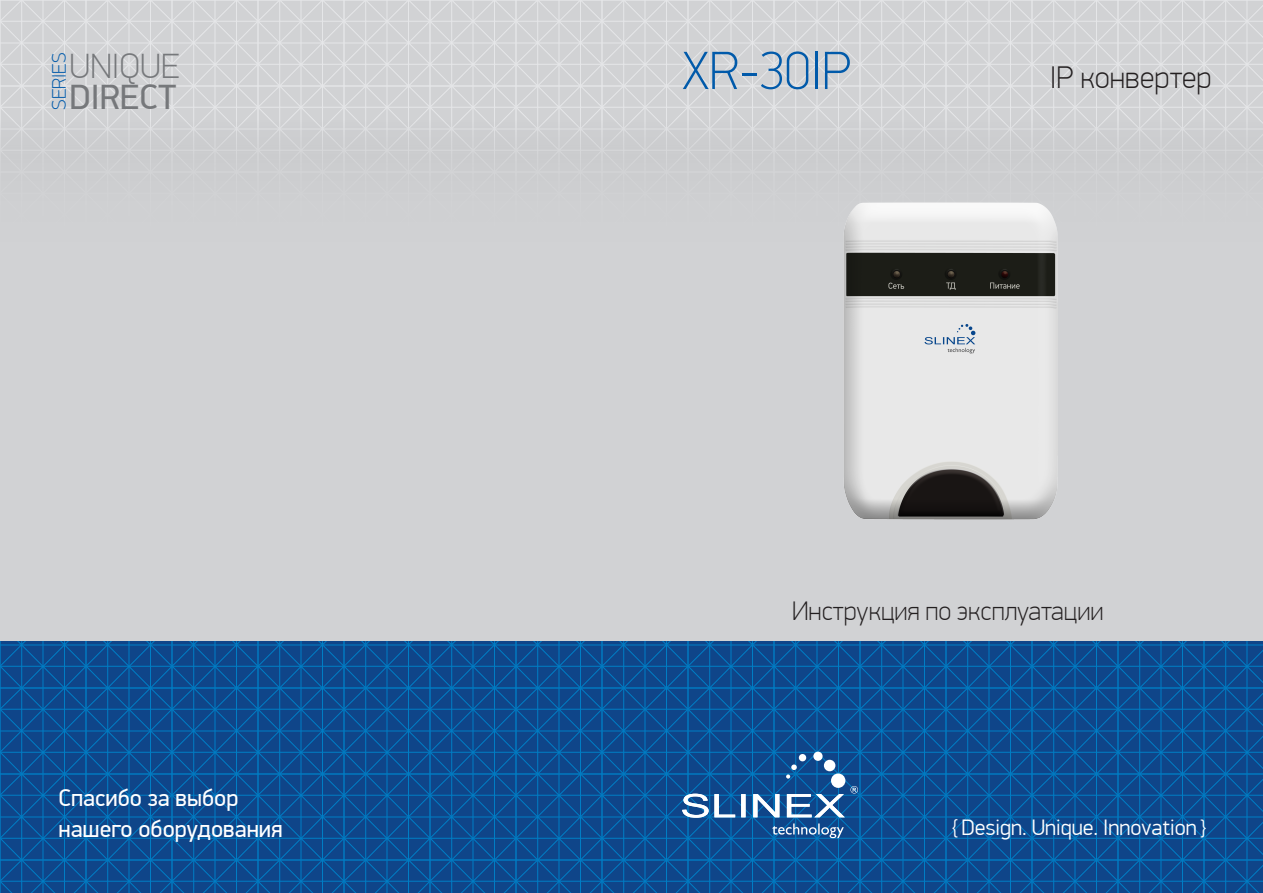
<style>
.page{position:relative;width:1263px;height:893px;background:#fff}
.page>*{position:absolute;margin:0;border:0;box-sizing:border-box;transform-origin:0 0}
.t1{font:100 54px "PF Din Display Pro";color:#015aaa}
.t2{font:100 35.25px "PF Din Display Pro";color:#76787b}
.t3{font:35.25px "PF Din Display Pro";color:#76787b}
.t4{font:100 31.5px "PF Din Display Pro";color:#231f20}
.t5{font:100 27px "PF Din Display Pro";color:#231f20}
.t6{font:24px/31.5px "PF Din Display Pro";color:#fff}
.t7{font:300 22.5px "PF Din Display Pro";color:#fff}
.t8{font:100 19.65px "PF Din Display Pro";color:#015aaa}
</style>
<div class="page">
<svg style="left:0;top:641px;width:1263px;height:252px;background:#0c4e92"></svg>
<div style="left:0;top:0;width:1263px;height:641px;background:#d1d2d4"></div>
<svg style="left:0;top:0;width:1263px;height:120px"></svg>
<div style="left:799px;top:754px;width:7px;height:7px;background:#fff;border-radius:50%"></div>
<div style="left:813px;top:752px;width:9px;height:9px;background:#fff;border-radius:50%"></div>
<div style="left:824px;top:760px;width:11px;height:11px;background:#fff;border-radius:50%"></div>
<div style="left:831px;top:773px;width:14px;height:15px;background:#fff;border-radius:50%"></div>
<svg style="left:786px;top:764px;width:11px;height:15px"></svg>
<svg style="left:682px;top:786px;width:176px;height:52px;background:#386da5"></svg>
<img style="left:844px;top:202px;width:214px;height:318px">
<p class="t8" style="left:48px;top:110px;width:59px;rotate:-90deg">SERIES</p>
<p class="t2" style="left:70px;top:46px;width:112px">UNIQUE</p>
<p class="t3" style="left:70px;top:76px;width:108px">DIRECT</p>
<p class="t6" style="left:58px;top:782px;width:226px">Спасибо за выбор нашего оборудования</p>
<p class="t1" style="left:682px;top:40px;width:170px">XR-30IP</p>
<p class="t4" style="left:1050px;top:59px;width:163px">IP конвертер</p>
<p class="t5" style="left:792px;top:595px;width:313px">Инструкция по эксплуатации</p>
<p class="t7" style="left:952px;top:815px;width:255px">{ Design. Unique. Innovation }</p>
</div>
